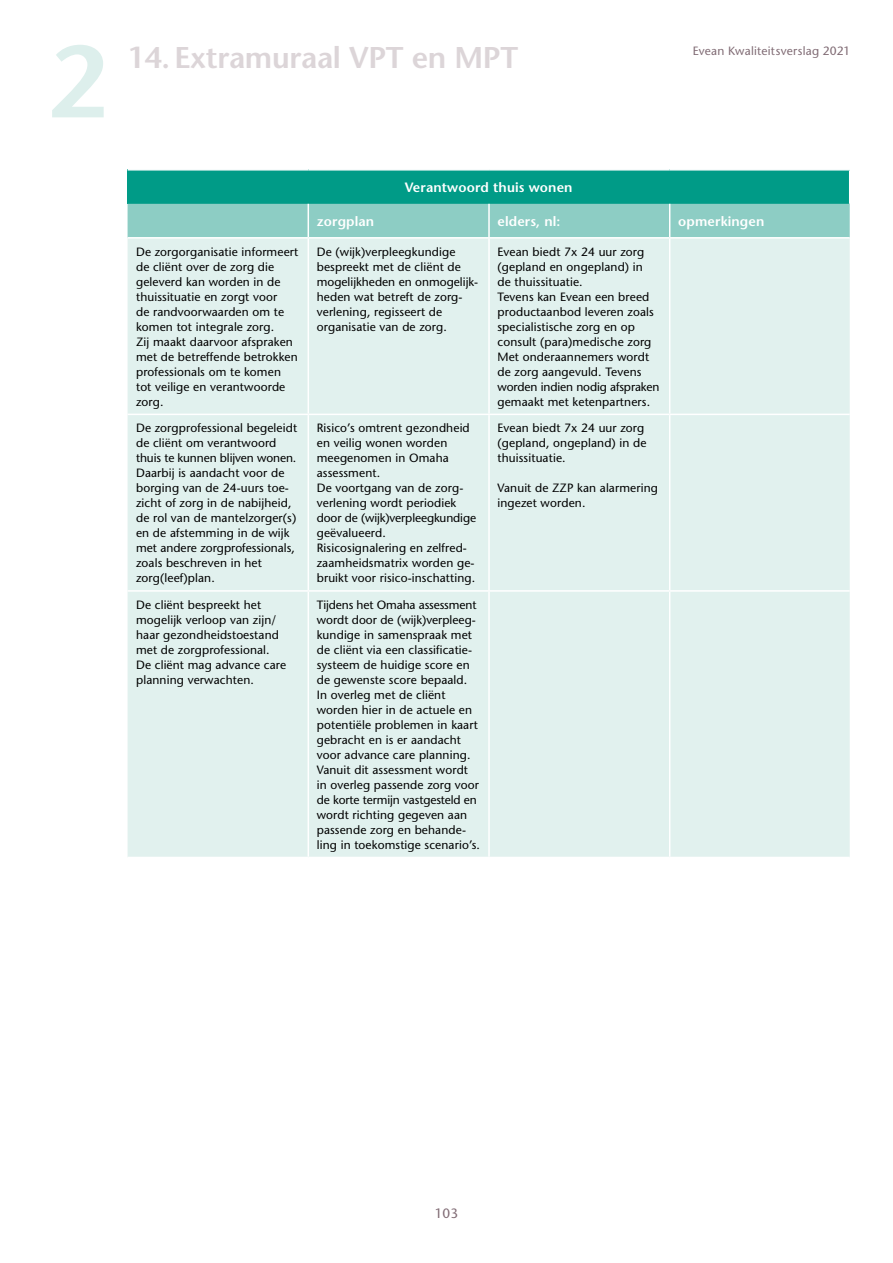
<style>
.page{position:relative;width:893px;height:1263px;background:#fff}
.page>*{position:absolute;margin:0;border:0;box-sizing:border-box;transform-origin:0 0}
.t1{font:600 102px "Stone Sans";color:#ddefec}
.t2{font:600 30px "Stone Sans";letter-spacing:-.01em;color:#dcd5d8}
.t3{font:600 13.5px "Stone Sans";letter-spacing:.01em;color:#fff}
.t4{font:13.5px "Stone Sans";color:#816c75}
.t5{font:12px/15px "Stone Sans";letter-spacing:.01em;color:#000}
.t6{font:12px "Stone Sans";letter-spacing:.02em;color:#816c75}
</style>
<div class="page">
<div style="left:128px;top:170px;width:722px;height:34px;background:#009b87"></div>
<div style="left:128px;top:204px;width:722px;height:33px;background:#8dcdc4"></div>
<div style="left:128px;top:239px;width:722px;height:618px;background:#e1f1ee"></div>
<hr style="left:128px;top:169px;width:180px;height:2px;background:#fff">
<hr style="left:308px;top:169px;width:181px;height:2px;background:#fff">
<hr style="left:489px;top:169px;width:181px;height:2px;background:#fff">
<hr style="left:670px;top:169px;width:180px;height:2px;background:#fff">
<hr style="left:308px;top:204px;width:1px;height:33px;background:#fff">
<hr style="left:488px;top:204px;width:2px;height:33px;background:#fff">
<hr style="left:308px;top:239px;width:1px;height:175px;background:#fff">
<hr style="left:488px;top:239px;width:2px;height:175px;background:#fff">
<hr style="left:308px;top:415px;width:1px;height:175px;background:#fff">
<hr style="left:488px;top:415px;width:2px;height:175px;background:#fff">
<hr style="left:308px;top:592px;width:1px;height:265px;background:#fff">
<hr style="left:488px;top:592px;width:2px;height:265px;background:#fff">
<hr style="left:669px;top:204px;width:1px;height:33px;background:#fff">
<hr style="left:669px;top:239px;width:1px;height:175px;background:#fff">
<hr style="left:669px;top:415px;width:1px;height:175px;background:#fff">
<hr style="left:669px;top:592px;width:1px;height:265px;background:#fff">
<hr style="left:849px;top:171px;width:1px;height:33px;background:#fff">
<hr style="left:128px;top:414px;width:180px;height:1px;background:#fff">
<hr style="left:308px;top:414px;width:181px;height:1px;background:#fff">
<hr style="left:489px;top:414px;width:181px;height:1px;background:#fff">
<hr style="left:670px;top:414px;width:180px;height:1px;background:#fff">
<hr style="left:128px;top:590px;width:180px;height:2px;background:#fff">
<hr style="left:308px;top:590px;width:181px;height:2px;background:#fff">
<hr style="left:489px;top:590px;width:181px;height:2px;background:#fff">
<hr style="left:670px;top:590px;width:180px;height:2px;background:#fff">
<h1 class="t1" style="left:48px;top:20px;width:60px">2</h1>
<h2 class="t2" style="left:128px;top:40px;width:392px">14. Extramuraal VPT en MPT</h2>
<p class="t3" style="left:405px;top:179px;width:169px">Verantwoord thuis wonen</p>
<p class="t6" style="left:693px;top:44px;width:159px">Evean Kwaliteitsverslag 2021</p>
<p class="t3" style="left:317px;top:213px;width:59px">zorgplan</p>
<p class="t3" style="left:497px;top:213px;width:64px">elders, nl:</p>
<p class="t3" style="left:678px;top:213px;width:88px">opmerkingen</p>
<p class="t5" style="left:136px;top:244px;width:164px">De zorgorganisatie informeert de cliënt over de zorg die geleverd kan worden in de thuissituatie en zorgt voor<br>de randvoorwaarden om te komen tot integrale zorg.<br>Zij maakt daarvoor afspraken met de betreffende betrokken professionals om te komen tot veilige en verantwoorde zorg.</p>
<p class="t5" style="left:317px;top:244px;width:163px">De (wijk)verpleegkundige bespreekt met de cliënt de mogelijkheden en onmogelijk&shy;heden wat betreft de zorg&shy;verlening, regisseert de organisatie van de zorg.</p>
<p class="t5" style="left:497px;top:244px;width:164px">Evean biedt 7x 24 uur zorg (gepland en ongepland) in<br>de thuissituatie.<br>Tevens kan Evean een breed productaanbod leveren zoals specialistische zorg en op consult (para)medische zorg<br>Met onderaannemers wordt de zorg aangevuld. Tevens worden indien nodig afspraken gemaakt met ketenpartners.</p>
<p class="t5" style="left:136px;top:421px;width:163px">De zorgprofessional begeleidt de cliënt om verantwoord thuis te kunnen blijven wonen.<br>Daarbij is aandacht voor de borging van de 24-uurs toe&shy;zicht of zorg in de nabijheid, de rol van de mantelzorger(s) en de afstemming in de wijk met andere zorgprofessionals, zoals beschreven in het zorg(leef)plan.</p>
<p class="t5" style="left:317px;top:421px;width:161px">Risico’s omtrent gezondheid en veilig wonen worden meegenomen in Omaha assessment.<br>De voortgang van de zorg&shy;verlening wordt periodiek door de (wijk)verpleegkundige geëvalueerd.<br>Risicosignalering en zelfred&shy;zaamheidsmatrix worden ge&shy;bruikt voor risico-inschatting.</p>
<p class="t5" style="left:497px;top:421px;width:151px">Evean biedt 7x 24 uur zorg (gepland, ongepland) in de thuissituatie.</p>
<p class="t5" style="left:497px;top:481px;width:162px">Vanuit de ZZP kan alarmering ingezet worden.</p>
<p class="t5" style="left:136px;top:597px;width:152px">De cliënt bespreekt het mogelijk verloop van zijn/ haar gezondheidstoestand met de zorgprofessional.<br>De cliënt mag advance care planning verwachten.</p>
<p class="t5" style="left:317px;top:597px;width:165px">Tijdens het Omaha assessment wordt door de (wijk)verpleeg&shy;kundige in samenspraak met de cliënt via een classificatie&shy;systeem de huidige score en de gewenste score bepaald.<br>In overleg met de cliënt worden hier in de actuele en potentiële problemen in kaart gebracht en is er aandacht voor advance care planning.<br>Vanuit dit assessment wordt in overleg passende zorg voor de korte termijn vastgesteld en wordt richting gegeven aan passende zorg en behande&shy;ling in toekomstige scenario’s.</p>
<p class="t4" style="left:435px;top:1205px;width:25px">103</p>
</div>
